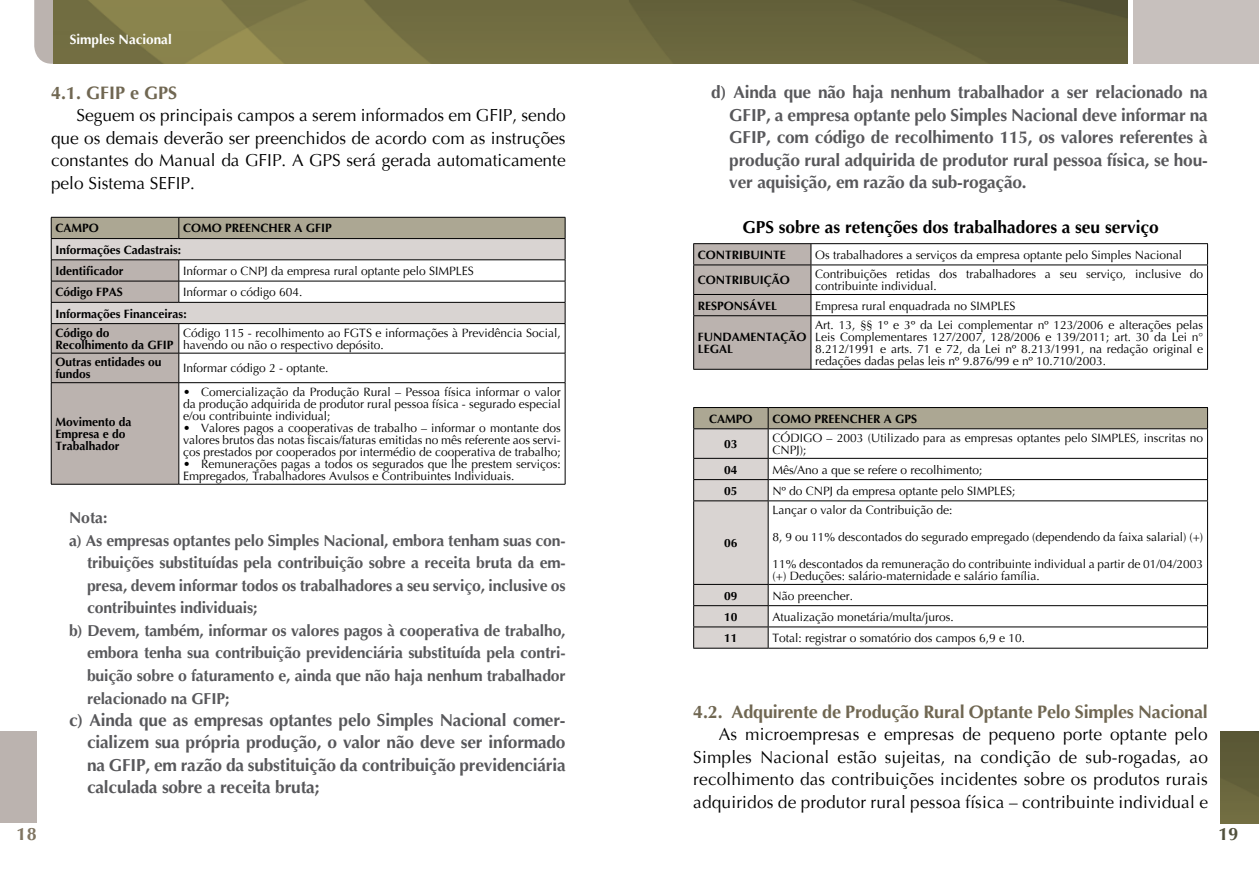
<style>
.page{position:relative;width:1259px;height:893px;background:#fff}
.page>*{position:absolute;margin:0;border:0;box-sizing:border-box;transform-origin:0 0}
.t1{font:700 18px "Optima";letter-spacing:-.01em;color:#706752}
.t2{font:700 18px "Optima";color:#7f7461}
.t3{font:700 18px "Optima";color:#51503c}
.t4{font:700 17.25px/22.5px "Optima";letter-spacing:-.01em;color:#58585b;text-align:justify}
.t5{font:17.25px/22.5px "Optima";letter-spacing:.005em;color:#000;text-align:justify}
.t6{font:700 17.25px "Optima";color:#000}
.t7{font:700 15.75px "Optima";letter-spacing:-.01em;color:#58585b}
.t8{font:700 13.5px "Optima";color:#fff}
.t9{font:12px/12px "Optima";color:#000}
.t10{font:700 12px/12px "Optima";color:#000}
</style>
<div class="page">
<img style="left:1221px;top:731px;width:38px;height:92px">
<div style="left:0;top:731px;width:37px;height:92px;background:#bbb3af"></div>
<svg style="left:34px;top:0;width:19px;height:64px"></svg>
<img style="left:53px;top:0;width:1074px;height:64px">
<div style="left:1133px;top:0;width:126px;height:64px;background:#c7c0bd"></div>
<svg style="left:51px;top:217px;width:515px;height:267px"></svg>
<hr style="left:51px;top:382px;width:128px;height:1px;background:#000">
<hr style="left:51px;top:383px;width:1px;height:101px;background:#000">
<hr style="left:179px;top:382px;width:386px;height:1px;background:#000">
<hr style="left:179px;top:383px;width:1px;height:101px;background:#000">
<hr style="left:565px;top:383px;width:1px;height:101px;background:#000">
<hr style="left:51px;top:484px;width:128px;height:1px;background:#000">
<hr style="left:179px;top:484px;width:386px;height:1px;background:#000">
<svg style="left:1207px;top:244px;width:1px;height:71px"></svg>
<hr style="left:693px;top:243px;width:118px;height:1px;background:#000">
<hr style="left:811px;top:243px;width:397px;height:1px;background:#000">
<hr style="left:811px;top:265px;width:397px;height:1px;background:#000">
<hr style="left:811px;top:294px;width:397px;height:1px;background:#000">
<hr style="left:811px;top:315px;width:397px;height:1px;background:#000">
<hr style="left:693px;top:369px;width:118px;height:1px;background:#000">
<hr style="left:811px;top:369px;width:397px;height:1px;background:#000">
<svg style="left:693px;top:244px;width:118px;height:125px;background:#b4aca8"></svg>
<hr style="left:693px;top:316px;width:1px;height:53px;background:#000">
<hr style="left:810px;top:316px;width:1px;height:53px;background:#000">
<hr style="left:1207px;top:316px;width:1px;height:53px;background:#000">
<hr style="left:693px;top:407px;width:75px;height:1px;background:#000">
<hr style="left:768px;top:407px;width:440px;height:1px;background:#000">
<hr style="left:693px;top:648px;width:75px;height:1px;background:#000">
<hr style="left:768px;top:648px;width:440px;height:1px;background:#000">
<svg style="left:693px;top:408px;width:515px;height:240px"></svg>
<p class="t8" style="left:70px;top:31px;width:104px">Simples Nacional</p>
<h1 class="t1" style="left:51px;top:81px;width:128px">4.1. GFIP e GPS</h1>
<h2 class="t5" style="left:51px;top:104px;width:516px;text-indent:26px">Seguem os principais campos a serem informados em GFIP, sendo que os demais deverão ser preenchidos de acordo com as instruções constantes do Manual da GFIP. A GPS será gerada automaticamente pelo Sistema SEFIP.</h2>
<p class="t10" style="left:55px;top:223px;width:45px">CAMPO</p>
<p class="t10" style="left:183px;top:223px;width:150px">COMO PREENCHER A GFIP</p>
<p class="t10" style="left:55px;top:239px;width:127px;line-height:21.3px">Informações Cadastrais:<br>Identificador</p>
<p class="t9" style="left:183px;top:265px;width:292px">Informar o CNPJ da empresa rural optante pelo SIMPLES</p>
<p class="t10" style="left:55px;top:286px;width:69px">Código FPAS</p>
<p class="t9" style="left:183px;top:286px;width:121px">Informar o código 604.</p>
<p class="t10" style="left:55px;top:304px;width:133px;line-height:19.4px">Informações Financeiras:<br>Código do</p>
<p class="t10" style="left:55px;top:339px;width:120px">Recolhimento da GFIP</p>
<p class="t9" style="left:183px;top:327px;width:379px">Código 115 - recolhimento ao FGTS e informações à Previdência Social, havendo ou não o respectivo depósito.</p>
<p class="t10" style="left:55px;top:357px;width:108px">Outras entidades ou fundos</p>
<p class="t9" style="left:183px;top:363px;width:147px">Informar código 2 - optante.</p>
<p class="t10" style="left:55px;top:416px;width:78px">Movimento da<br>Empresa e do<br>Trabalhador</p>
<p class="t9" style="left:183px;top:386px;width:379px;text-align:justify">• Comercialização da Produção Rural – Pessoa física informar o valor da produção adquirida de produtor rural pessoa física - segurado especial e/ou contribuinte individual;</p>
<p class="t9" style="left:183px;top:422px;width:379px;text-align:justify">• Valores pagos a cooperativas de trabalho – informar o montante dos valores brutos das notas fiscais/faturas emitidas no mês referente aos servi&shy;ços prestados por cooperados por intermédio de cooperativa de trabalho;</p>
<p class="t9" style="left:183px;top:458px;width:379px">• Remunerações pagas a todos os segurados que lhe prestem serviços:<br>Empregados, Trabalhadores Avulsos e Contribuintes Individuais.</p>
<h3 class="t7" style="left:69px;top:508px;width:40px">Nota:</h3>
<h3 class="t7" style="left:69px;top:531px;width:498px">a) As empresas optantes pelo Simples Nacional, embora tenham suas con-</h3>
<h3 class="t7" style="left:87px;top:553px;width:480px">tribuições substituídas pela contribuição sobre a receita bruta da em-</h3>
<h3 class="t7" style="left:87px;top:576px;width:480px">presa, devem informar todos os trabalhadores a seu serviço, inclusive os</h3>
<h3 class="t7" style="left:87px;top:598px;width:172px">contribuintes individuais;</h3>
<h3 class="t7" style="left:69px;top:621px;width:498px">b) Devem, também, informar os valores pagos à cooperativa de trabalho,</h3>
<h3 class="t7" style="left:87px;top:643px;width:480px">embora tenha sua contribuição previdenciária substituída pela contri-</h3>
<h3 class="t7" style="left:87px;top:666px;width:480px">buição sobre o faturamento e, ainda que não haja nenhum trabalhador</h3>
<h3 class="t7" style="left:87px;top:688px;width:144px">relacionado na GFIP;</h3>
<h2 class="t4" style="left:87px;top:709px;width:480px;text-indent:-18px">c) Ainda que as empresas optantes pelo Simples Nacional comer&shy;cializem sua própria produção, o valor não deve ser informado na GFIP, em razão da substituição da contribuição previdenciária calculada sobre a receita bruta;</h2>
<p class="t4" style="left:729px;top:81px;width:480px;text-indent:-18px">d) Ainda que não haja nenhum trabalhador a ser relacionado na GFIP, a empresa optante pelo Simples Nacional deve informar na GFIP, com código de recolhimento 115, os valores referentes à produção rural adquirida de produtor rural pessoa física, se hou&shy;ver aquisição, em razão da sub-rogação.</p>
<h2 class="t6" style="left:742px;top:216px;width:418px">GPS sobre as retenções dos trabalhadores a seu serviço</h2>
<p class="t10" style="left:698px;top:249px;width:90px">CONTRIBUINTE</p>
<p class="t9" style="left:815px;top:249px;width:368px">Os trabalhadores a serviços da empresa optante pelo Simples Nacional</p>
<p class="t10" style="left:698px;top:274px;width:94px">CONTRIBUIÇÃO</p>
<p class="t9" style="left:815px;top:268px;width:389px">Contribuições retidas dos trabalhadores a seu serviço, inclusive do contribuinte individual.</p>
<p class="t10" style="left:698px;top:300px;width:81px">RESPONSÁVEL</p>
<p class="t9" style="left:815px;top:300px;width:202px">Empresa rural enquadrada no SIMPLES</p>
<p class="t10" style="left:698px;top:331px;width:110px">FUNDAMENTAÇÃO<br>LEGAL</p>
<p class="t9" style="left:815px;top:319px;width:389px;text-align:justify">Art. 13, §§ 1º e 3º da Lei complementar nº 123/2006 e alterações pelas Leis Complementares 127/2007, 128/2006 e 139/2011; art. 30 da Lei n° 8.212/1991 e arts. 71 e 72, da Lei nº 8.213/1991, na redação original e redações dadas pelas leis nº 9.876/99 e nº 10.710/2003.</p>
<p class="t10" style="left:709px;top:413px;width:45px">CAMPO</p>
<p class="t10" style="left:772px;top:413px;width:146px">COMO PREENCHER A GPS</p>
<p class="t10" style="left:724px;top:438px;width:15px">03</p>
<p class="t9" style="left:772px;top:432px;width:432px">CÓDIGO – 2003 (Utilizado para as empresas optantes pelo SIMPLES, inscritas no<br>CNPJ);</p>
<p class="t10" style="left:724px;top:464px;width:15px">04</p>
<p class="t9" style="left:772px;top:464px;width:212px">Mês/Ano a que se refere o recolhimento;</p>
<p class="t10" style="left:724px;top:485px;width:15px">05</p>
<p class="t9" style="left:772px;top:485px;width:244px">Nº do CNPJ da empresa optante pelo SIMPLES;</p>
<p class="t10" style="left:724px;top:537px;width:15px">06</p>
<p class="t9" style="left:772px;top:504px;width:182px">Lançar o valor da Contribuição de:</p>
<p class="t9" style="left:772px;top:531px;width:432px">8, 9 ou 11% descontados do segurado empregado (dependendo da faixa salarial) (+)</p>
<p class="t9" style="left:772px;top:558px;width:432px">11% descontados da remuneração do contribuinte individual a partir de 01/04/2003 (+) Deduções: salário-maternidade e salário família.</p>
<p class="t10" style="left:724px;top:590px;width:15px">09</p>
<p class="t9" style="left:772px;top:590px;width:82px">Não preencher.</p>
<p class="t10" style="left:724px;top:611px;width:15px">10</p>
<p class="t9" style="left:772px;top:611px;width:183px">Atualização monetária/multa/juros.</p>
<p class="t10" style="left:724px;top:632px;width:15px">11</p>
<p class="t9" style="left:772px;top:632px;width:254px">Total: registrar o somatório dos campos 6,9 e 10.</p>
<h1 class="t1" style="left:693px;top:700px;width:516px">4.2. Adquirente de Produção Rural Optante Pelo Simples Nacional</h1>
<p class="t5" style="left:693px;top:723px;width:516px;text-indent:26px">As microempresas e empresas de pequeno porte optante pelo Simples Nacional estão sujeitas, na condição de sub-rogadas, ao recolhimento das contribuições incidentes sobre os produtos rurais adquiridos de produtor rural pessoa física – contribuinte individual e</p>
<h1 class="t2" style="left:17px;top:822px;width:22px">18</h1>
<h1 class="t3" style="left:1218px;top:822px;width:22px">19</h1>
</div>
